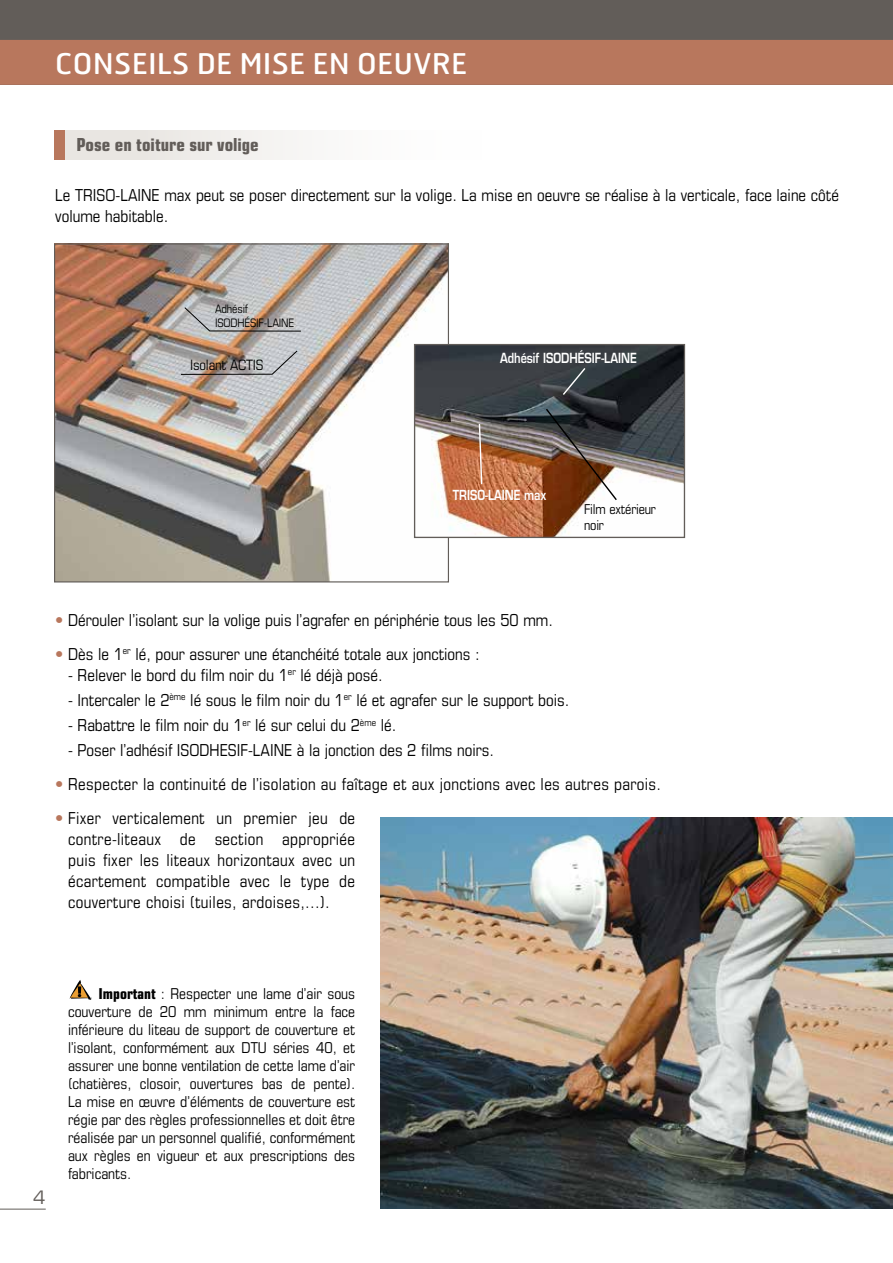
<style>
.page{position:relative;width:893px;height:1263px;background:#fff}
.page>*{position:absolute;margin:0;border:0;box-sizing:border-box;transform-origin:0 0}
.t1{font:28.5px "Hermes";letter-spacing:.02em;color:#fff}
.t2{font:19.5px "Eurostile Con Hea";color:#625d59}
.t3{font:18px "Eurostile";color:#625d59}
.t4{font:condensed 16.5px/21px "Eurostile";color:#000}
.t5{font:condensed 16.5px "Eurostile";letter-spacing:.02em;color:#000}
.t6{font:condensed 15px/18px "Eurostile";color:#000;text-align:justify}
.t7{font:condensed 14.25px "Eurostile";letter-spacing:-.015em;color:#000}
.t8{font:600 13.65px "Eurostile";color:#fff;scale:.8 1}
.t9{font:condensed 13.65px/15.6px "Eurostile";letter-spacing:-.015em;color:#000}
.t10{font:600 13.5px "Eurostile";color:#fff;scale:.8 1}
.t11{font:condensed 11.7px/13.4px "Eurostile";letter-spacing:-.015em;color:#000}
.s1{color:#b8775d}
.s2{font-weight:700}
</style>
<div class="page">
<div style="left:0;top:0;width:893px;height:85px;background:#625d59"></div>
<div style="left:0;top:40px;width:893px;height:45px;background:#b8775d"></div>
<hr style="left:0;top:1209px;width:46px;height:1px;background:#625d59">
<div style="left:54px;top:131px;width:529px;height:29px;background:linear-gradient(to right,#e7e3de,#fff)"></div>
<div style="left:54px;top:131px;width:10px;height:29px;background:#b8775d"></div>
<svg style="left:70px;top:980px;width:22px;height:20px"></svg>
<img style="left:56px;top:245px;width:391px;height:335px">
<svg style="left:183px;top:306px;width:119px;height:26px;background:#b5b1ae"></svg>
<img style="left:416px;top:346px;width:267px;height:190px">
<div style="left:414px;top:344px;width:271px;height:194px;border:1px solid #625d59"></div>
<svg style="left:561px;top:366px;width:26px;height:30px"></svg>
<svg style="left:478px;top:422px;width:5px;height:64px"></svg>
<img style="left:544px;top:407px;width:74px;height:95px">
<img style="left:381px;top:817px;width:512px;height:392px">
<svg style="left:180px;top:349px;width:118px;height:26px;background:#ada6a2"></svg>
<h1 class="t1" style="left:55px;top:45px;width:413px">CONSEILS DE MISE EN OEUVRE</h1>
<p class="t2" style="left:76px;top:134px;width:184px">Pose en toiture sur volige</p>
<p class="t4" style="left:55px;top:184px;width:785px">Le TRISO-LAINE max peut se poser directement sur la volige. La mise en oeuvre se réalise à la verticale, face laine côté volume habitable.</p>
<p class="t11" style="left:215px;top:302px;width:34px">Adhésif<br>Isodhésif</p>
<p class="t11" style="left:264px;top:316px;width:15px">-Laine</p>
<p class="t7" style="left:190px;top:356px;width:75px">Isolant ACTIS</p>
<p class="t8" style="left:500px;top:349px;width:173px">ADHÉSIF ISODHÉSIF-LAI NE</p>
<p class="t10" style="left:453px;top:487px;width:118px">TRISO-LAI NE MAX</p>
<p class="t9" style="left:584px;top:501px;width:73px">Film extérieur noir</p>
<p class="t4" style="left:55px;top:609px;width:499px"><span class="s1">•</span> Dérouler l’isolant sur la volige puis l’agrafer en périphérie tous les 50 mm.</p>
<p class="t4" style="left:55px;top:643px;width:426px"><span class="s1">•</span> Dès le 1<sup>er</sup> lé, pour assurer une étanchéité totale aux jonctions :</p>
<p class="t4" style="left:68px;top:664px;width:316px">- Relever le bord du film noir du 1<sup>er</sup> lé déjà posé.</p>
<p class="t4" style="left:68px;top:689px;width:503px">- Intercaler le 2<sup>ème</sup> lé sous le film noir du 1<sup>er</sup> lé et agrafer sur le support bois.</p>
<p class="t4" style="left:68px;top:714px;width:330px">- Rabattre le film noir du 1<sup>er</sup> lé sur celui du 2<sup>ème</sup> lé.</p>
<p class="t4" style="left:68px;top:740px;width:428px">- Poser l’adhésif ISODHESIF-LAINE à la jonction des 2 films noirs.</p>
<p class="t5" style="left:55px;top:774px;width:607px"><span class="s1">•</span> Respecter la continuité de l’isolation au faîtage et aux jonctions avec les autres parois.</p>
<p class="t4" style="left:68px;top:807px;width:289px;text-align:justify;text-indent:-13px"><span class="s1">•</span> Fixer verticalement un premier jeu de contre-liteaux de section appropriée puis fixer les liteaux horizontaux avec un écartement compatible avec le type de couverture choisi (tuiles, ardoises,...).</p>
<p class="t3" style="left:33px;top:1187px;width:14px">4</p>
<p class="t6" style="left:68px;top:984px;width:289px;text-indent:30px"><span class="s2">Important</span> : Respecter une lame d’air sous couverture de 20 mm minimum entre la face inférieure du liteau de support de couverture et l’isolant, conformément aux DTU séries 40, et assurer une bonne ventilation de cette lame d’air (chatières, closoir, ouvertures bas de pente).<br>La mise en œuvre d’éléments de couverture est régie par des règles professionnelles et doit être réalisée par un personnel qualifié, conformément aux règles en vigueur et aux prescriptions des fabricants.</p>
</div>
